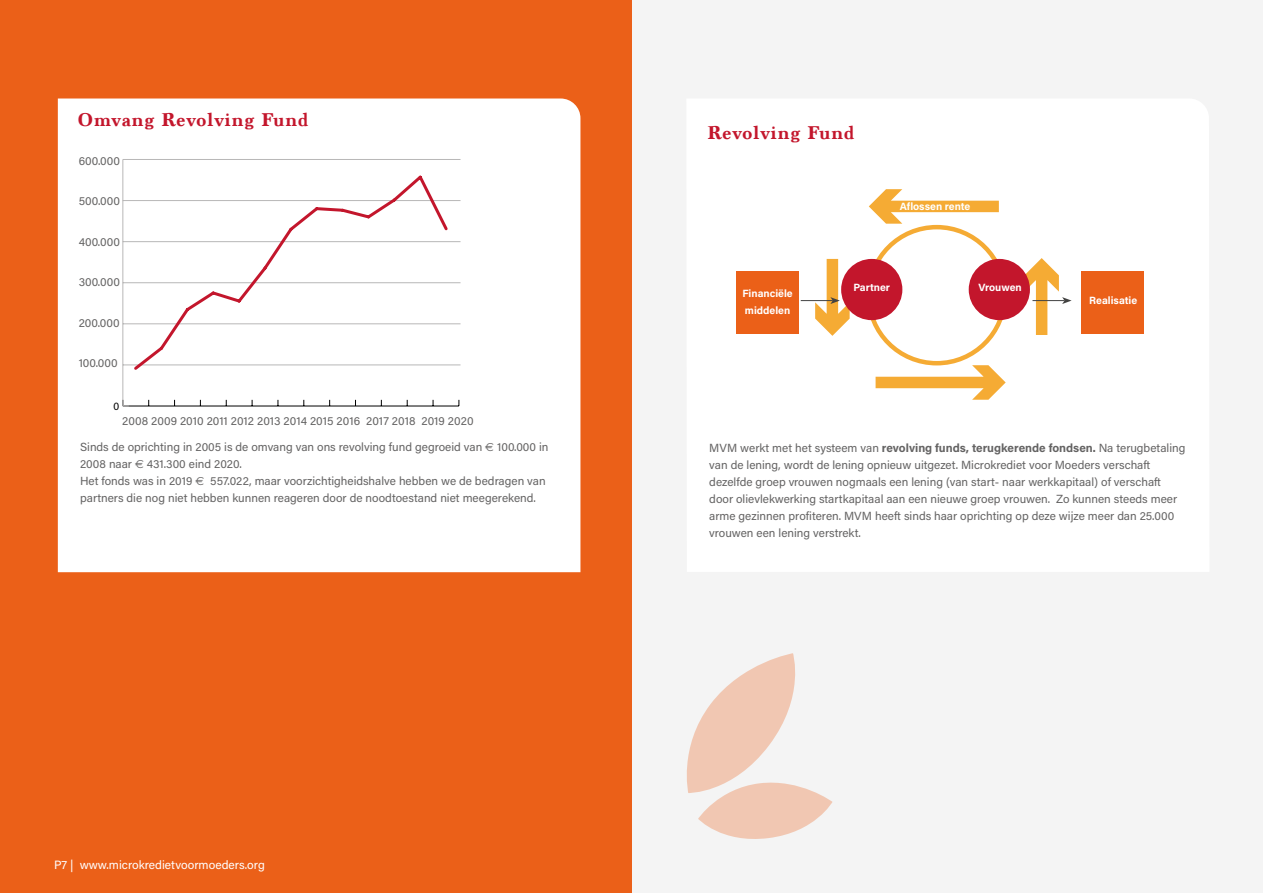
<style>
.page{position:relative;width:1263px;height:893px;background:#fff}
.page>*{position:absolute;margin:0;border:0;box-sizing:border-box;transform-origin:0 0}
.t1{font:700 19.5px "Marion";letter-spacing:.04em;color:#c3162c}
.t2{font:12px "Acumin Pro";color:#fff}
.t3{font:11.7px/17.1px "Acumin Pro";color:#646363}
.t4{font:11.25px "Myriad Pro";color:#000}
.t5{font:700 10.5px/17.1px "Acumin Pro";color:#fff}
.s1{font-family:"Euro Sans"}
.s2{font-weight:700}
</style>
<div class="page">
<div style="left:631px;top:0;width:632px;height:893px;background:#f4f4f4"></div>
<div style="left:0;top:0;width:631px;height:893px;background:#eb6018"></div>
<div style="left:58px;top:99px;width:522px;height:473px;background:#fff"></div>
<div style="left:687px;top:99px;width:522px;height:472px;background:#fff"></div>
<svg style="left:869px;top:189px;width:130px;height:35px"></svg>
<svg style="left:875px;top:365px;width:131px;height:35px"></svg>
<div style="left:841px;top:259px;width:61px;height:61px;background:#c3162c;border-radius:50%"></div>
<div style="left:969px;top:259px;width:61px;height:61px;background:#c3162c;border-radius:50%"></div>
<div style="left:736px;top:271px;width:63px;height:63px;background:#eb6018"></div>
<div style="left:1081px;top:271px;width:63px;height:63px;background:#eb6018"></div>
<hr style="left:801px;top:300px;width:32px;height:1px;background:#434342">
<svg style="left:815px;top:259px;width:35px;height:77px"></svg>
<svg style="left:1024px;top:258px;width:47px;height:77px"></svg>
<svg style="left:686px;top:653px;width:146px;height:186px"></svg>
<hr style="left:123px;top:406px;width:336px;height:1px;background:#000">
<hr style="left:122px;top:159px;width:1px;height:247px;background:#b8b7b7">
<svg style="left:122px;top:400px;width:7px;height:7px"></svg>
<hr style="left:123px;top:365px;width:337px;height:1px;background:#b8b7b7">
<hr style="left:123px;top:323px;width:337px;height:1px;background:#b8b7b7">
<hr style="left:123px;top:282px;width:337px;height:1px;background:#b8b7b7">
<hr style="left:123px;top:241px;width:337px;height:1px;background:#b8b7b7">
<hr style="left:123px;top:200px;width:337px;height:1px;background:#b8b7b7">
<hr style="left:123px;top:159px;width:337px;height:1px;background:#b8b7b7">
<svg style="left:131px;top:173px;width:319px;height:200px;background:#fbf8f8"></svg>
<h1 class="t1" style="left:78px;top:108px;width:232px">Omvang Revolving Fund</h1>
<p class="t3" style="left:79px;top:152px;width:43px">600.000</p>
<p class="t3" style="left:79px;top:192px;width:43px">500.000</p>
<p class="t3" style="left:79px;top:233px;width:43px">400.000</p>
<p class="t3" style="left:79px;top:273px;width:43px">300.000</p>
<p class="t3" style="left:79px;top:314px;width:43px">200.000</p>
<p class="t3" style="left:79px;top:354px;width:41px">100.000</p>
<p class="t4" style="left:113px;top:399px;width:7px">0</p>
<p class="t3" style="left:122px;top:412px;width:353px">2008 2009 2010 2011 2012 2013 2014 2015 2016 2017 2018 2019 2020</p>
<h1 class="t1" style="left:707px;top:121px;width:149px">Revolving Fund</h1>
<p class="t5" style="left:900px;top:197px;width:72px">Aflossen rente</p>
<p class="t5" style="left:853px;top:279px;width:38px">Partner</p>
<p class="t5" style="left:978px;top:279px;width:45px">Vrouwen</p>
<p class="t5" style="left:742px;top:285px;width:52px">Financiële middelen</p>
<p class="t5" style="left:1089px;top:291px;width:49px">Realisatie</p>
<p class="t3" style="left:80px;top:438px;width:470px">Sinds de oprichting in 2005 is de omvang van ons revolving fund gegroeid van <span class="s1">E</span> 100.000 in 2008 naar <span class="s1">E</span> 431.300 eind 2020.<br>Het fonds was in 2019 <span class="s1">E</span> 557.022, maar voorzichtigheidshalve hebben we de bedragen van partners die nog niet hebben kunnen reageren door de noodtoestand niet meegerekend.</p>
<p class="t3" style="left:709px;top:439px;width:478px">MVM werkt met het systeem van <span class="s2">revolving funds, terugkerende fondsen.</span> Na terugbetaling van de lening, wordt de lening opnieuw uitgezet. Microkrediet voor Moeders verschaft dezelfde groep vrouwen nogmaals een lening (van start- naar werkkapitaal) of verschaft door olievlekwerking startkapitaal aan een nieuwe groep vrouwen. Zo kunnen steeds meer arme gezinnen profiteren. MVM heeft sinds haar oprichting op deze wijze meer dan 25.000 vrouwen een lening verstrekt.</p>
<p class="t2" style="left:54px;top:856px;width:212px">P7 | www.microkredietvoormoeders.org</p>
</div>
